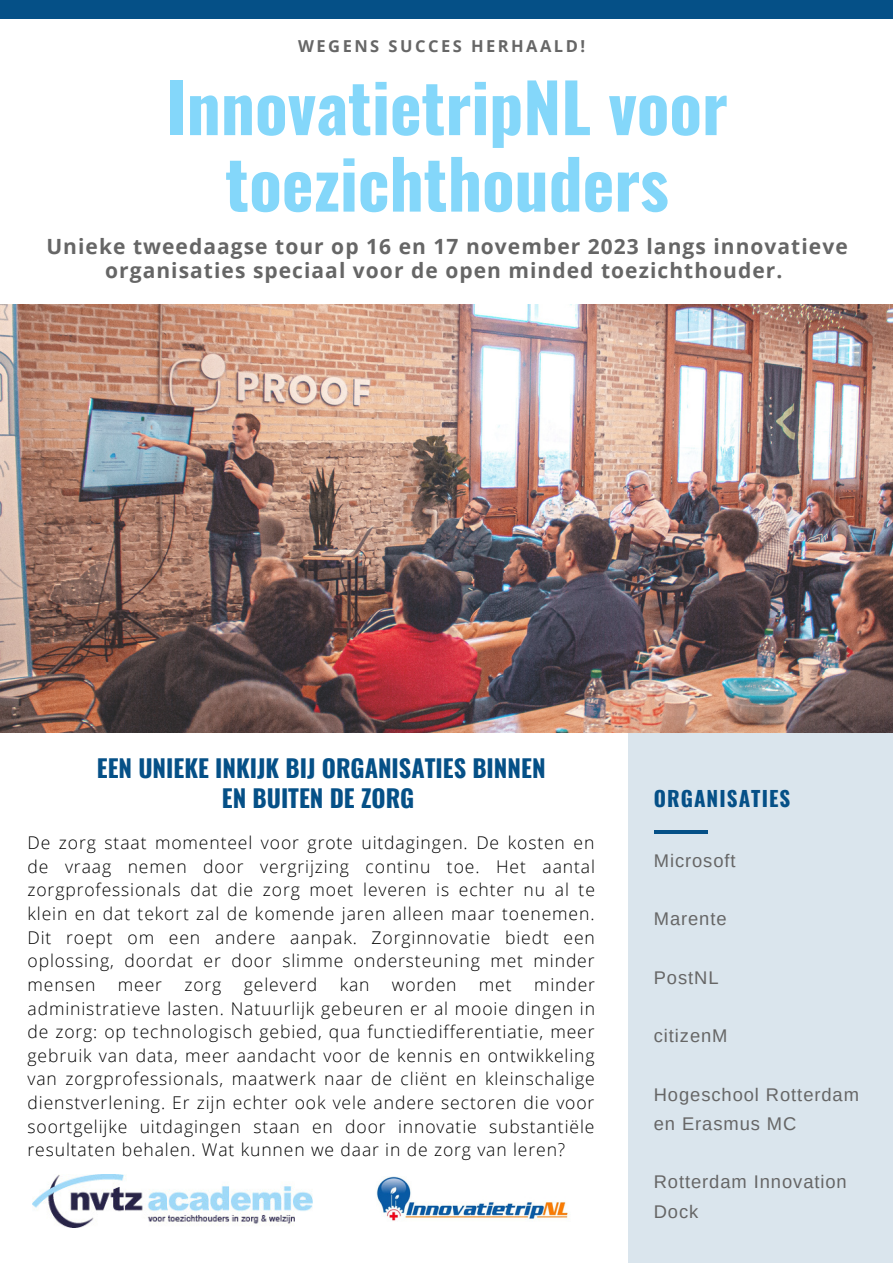
<style>
.page{position:relative;width:893px;height:1264px;background:#fff}
.page>*{position:absolute;margin:0;border:0;box-sizing:border-box;transform-origin:0 0}
.t1{font:700 67.5px/76.5px "Oswald";color:#84d7fa;text-align:center}
.t2{font:700 24.3px/30.3px "Oswald";color:#055087;text-align:center}
.t3{font:700 21px/23.5px "Open Sans";letter-spacing:.05em;color:#666;text-align:center}
.t4{font:700 21px "Oswald";letter-spacing:.05em;color:#055087}
.t5{font:18.3px/29.2px "Arimo";letter-spacing:.05em;color:#666}
.t6{font:300 17.55px/23.5px "Open Sans";letter-spacing:.05em;color:#000;text-align:justify}
.t7{font:700 16.5px "Open Sans";letter-spacing:.15em;color:#666}
</style>
<div class="page">
<div style="left:0;top:0;width:892px;height:19px;background:#055087"></div>
<div style="left:628px;top:716px;width:264px;height:546px;background:#dae5ed"></div>
<img style="left:0;top:304px;width:892px;height:428px">
<hr style="left:653px;top:830px;width:54px;height:3px;background:#055087">
<img style="left:32px;top:1174px;width:280px;height:53px">
<img style="left:376px;top:1176px;width:192px;height:45px">
<p class="t7" style="left:298px;top:35px;width:288px">WEGENS SUCCES HERHAALD!</p>
<h1 class="t1" style="left:166px;top:66px;width:563px">InnovatietripNL voor toezichthouders</h1>
<p class="t3" style="left:46px;top:234px;width:802px">Unieke tweedaagse tour op 16 en 17 november 2023 langs innovatieve organisaties speciaal voor de open minded toezichthouder.</p>
<h2 class="t2" style="left:97px;top:751px;width:450px">EEN UNIEKE INKIJK BIJ ORGANISATIES BINNEN<br>EN BUITEN DE ZORG</h2>
<p class="t6" style="left:28px;top:830px;width:569px">De zorg staat momenteel voor grote uitdagingen. De kosten en de vraag nemen door vergrijzing continu toe. Het aantal zorgprofessionals dat die zorg moet leveren is echter nu al te klein en dat tekort zal de komende jaren alleen maar toenemen.<br>Dit roept om een andere aanpak. Zorginnovatie biedt een oplossing, doordat er door slimme ondersteuning met minder mensen</p>
<p class="t6" style="left:28px;top:972px;width:569px;text-indent:506px">minder administratieve lasten. Natuurlijk gebeuren er al mooie dingen in de zorg: op technologisch gebied, qua functiedifferentiatie, meer gebruik van data, meer aandacht voor de kennis en ontwikkeling van zorgprofessionals, maatwerk naar de cliënt en kleinschalige dienstverlening. Er zijn echter ook vele andere sectoren die voor soortgelijke uitdagingen staan en door innovatie substantiële resultaten behalen. Wat kunnen we daar in de zorg van leren?</p>
<p class="t6" style="left:118px;top:972px;width:46px">meer</p>
<p class="t6" style="left:184px;top:972px;width:38px">zorg</p>
<p class="t6" style="left:244px;top:972px;width:75px">geleverd</p>
<p class="t6" style="left:339px;top:972px;width:31px">kan</p>
<p class="t6" style="left:392px;top:972px;width:66px">worden</p>
<p class="t6" style="left:479px;top:972px;width:34px">met</p>
<p class="t4" style="left:653px;top:781px;width:138px">ORGANISATIES</p>
<p class="t5" style="left:653px;top:845px;width:83px">Microsoft</p>
<p class="t5" style="left:653px;top:904px;width:74px">Marente</p>
<p class="t5" style="left:653px;top:962px;width:66px">PostNL</p>
<p class="t5" style="left:653px;top:1021px;width:75px">citizenM</p>
<p class="t5" style="left:653px;top:1079px;width:207px">Hogeschool Rotterdam en Erasmus MC</p>
<p class="t5" style="left:653px;top:1167px;width:194px">Rotterdam Innovation<br>Dock</p>
</div>
